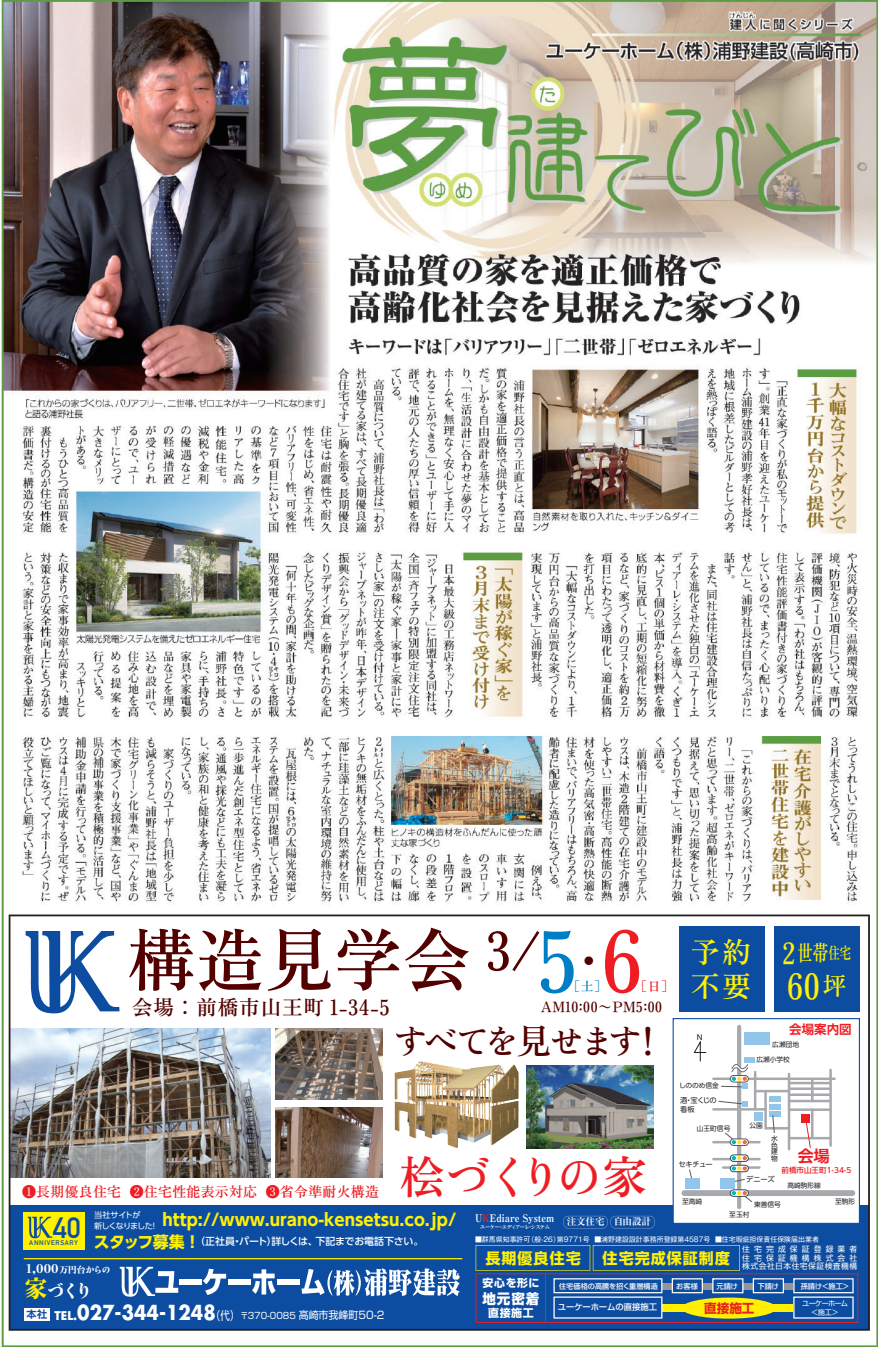
<style>
.page{position:relative;width:878px;height:1347px;background:#fff}
.page>*{position:absolute;margin:0;border:0;box-sizing:border-box;transform-origin:0 0}
.t1{font:600 81.38px "Zen Old Mincho";color:#ee1d23}
.t2{font:600 68.5px "Zen Old Mincho";letter-spacing:.02em;color:#520000}
.t3{font:600 51px "Zen Old Mincho";color:#520000}
.t4{font:600 45.5px "Zen Old Mincho";letter-spacing:-.08em;color:#ee1d23}
.t5{font:600 40.12px "Zen Old Mincho";color:#520000}
.t6{font:600 34.25px "Zen Old Mincho";letter-spacing:-.12em;color:#520000}
.t7{font:600 34.25px "Zen Old Mincho";color:#fff101;scale:.94 1}
.t8{font:600 29px/33.9px "Zen Old Mincho";color:#fff101}
.t9{font:29px "DIN Mittelschrift";color:#0d4da1}
.t10{font:600 22.25px "Zen Old Mincho";color:#fff101;scale:.7 1}
.t11{font:600 20.62px "Zen Old Mincho";letter-spacing:.04em;color:#520000}
.t12{font:700 20.12px "Futura";color:#fff;scale:.9 1}
.t13{font:16.75px "Ro H Min Sink Std UB";color:#fff}
.t14{font:700 16.62px "UD Shin Go Pro";color:#fff101}
.t15{font:700 16px "UD Shin Go Pro De";color:#ee1d23}
.t16{font:700 15.12px "Shin Go Pro";letter-spacing:.06em;color:#fff101}
.t17{font:600 14.12px "Zen Old Mincho";letter-spacing:.02em;color:#ee1d23}
.t18{font:800 13.88px "Shin Go Pro";color:#fff}
.t19{font:600 13.75px "Zen Old Mincho";letter-spacing:.04em;color:#520000}
.t20{font:600 12.75px "Zen Old Mincho";color:#007ec5}
.t21{font:600 12.75px "Zen Old Mincho";color:#ee1d23}
.t22{font:700 12.62px "Shin Go Pro";color:#ee1d23}
.t23{font:700 12.5px "UD Shin Go Pro De";color:#ee1d23}
.t24{font:700 10.88px "Shin Go Pro";letter-spacing:.06em;color:#fff}
.t25{font:700 expanded 10.5px "Ryumin Pr 5";color:#fff;scale:.9 1}
.t26{font:500 9.88px "UD Shin Go Pro";letter-spacing:-.015em;color:#fff}
.t27{font:700 expanded 9.5px "Ryumin Pr 5";color:#fff}
.t28{font:8.88px "Ro H Min Sink Std UB";letter-spacing:.01em;color:#fff}
.t29{font:500 8.38px "Shin Go Pro";letter-spacing:-.015em;color:#fff}
.t30{font:8.12px/10.4px "UD Shin Go Pro";letter-spacing:-.095em;color:#fff}
.t31{font:8px "Helvetica";color:#231f20}
.t32{font:7.75px/8.4px "Shin Go Pro";letter-spacing:.525em;color:#fff;text-align:justify}
.t33{font:500 7.5px "UD Shin Go Pro";color:#ee1d23}
.t34{font:7.25px/8.4px "UD Shin Go Pro";letter-spacing:-.03em;color:#231f20}
.t35{font:500 7.12px "Shin Go Pro";color:#fff}
.t36{font:7.12px/8.6px "Shin Go Pro";letter-spacing:-.1em;color:#fff;text-align:center}
.t37{font:6.88px "Gothic MB101 Pr 6";color:#fff}
.t38{font:6.75px/14.8px "UD Shin Go Pro";color:#231f20}
.t39{font:6.62px "DIN Mittelschrift";letter-spacing:.1em;color:#0d4da1}
.t40{font:700 expanded 5.38px "Ryumin Pr 5";letter-spacing:-.11em;color:#fff}
.s1{font-size:81.38px;color:#007ec5}
.s2{font-size:28.75px}
.s3{font-size:16.25px}
.s4{font-size:25px}
.s5{color:#ee1d23}
.s6{font-weight:700;font-size:15.88px;color:#fff101}
.s7{font-size:12.12px}
.s8{font-size:23.12px;color:#fff101}
.s9{font-family:"Shin Go Pro De";font-size:10.12px;color:#0d4da1}
.s10{font-size:11.75px}
.s11{font-family:"Shin Go Pro";font-weight:400;font-size:11.75px}
.s12{font-family:"Shin Go Pro";font-weight:400;font-size:9px}
.s13{font-family:"Shin Go Pro";font-weight:400;font-size:10.5px}
</style>
<div class="page">
<img style="left:0;top:0;width:877px;height:1346px">
<svg style="left:9px;top:914px;width:860px;height:416px"></svg>
<div style="left:23px;top:1212px;width:62px;height:37px;background:#fff101"></div>
<svg style="left:28px;top:1216px;width:24px;height:22px"></svg>
<svg style="left:26px;top:931px;width:93px;height:83px"></svg>
<div style="left:678px;top:926px;width:85px;height:85px;background:#0d4da1"></div>
<img style="left:526px;top:1065px;width:127px;height:83px">
<div style="left:773px;top:926px;width:85px;height:85px;background:#0d4da1"></div>
<img style="left:394px;top:1060px;width:124px;height:88px">
<div style="left:672px;top:1018px;width:187px;height:205px;background:#fff"></div>
<div style="left:684px;top:1190px;width:167px;height:6px;background:#a8a9ad"></div>
<svg style="left:736px;top:1026px;width:4px;height:181px"></svg>
<hr style="left:713px;top:1108px;width:52px;height:2px;background:#a8a9ad">
<hr style="left:713px;top:1140px;width:46px;height:3px;background:#a8a9ad">
<hr style="left:713px;top:1157px;width:46px;height:3px;background:#a8a9ad">
<hr style="left:722px;top:1166px;width:37px;height:2px;background:#a8a9ad">
<hr style="left:755px;top:1089px;width:33px;height:3px;background:#a8a9ad">
<hr style="left:787px;top:1073px;width:2px;height:76px;background:#a8a9ad">
<hr style="left:828px;top:1069px;width:3px;height:76px;background:#a8a9ad">
<hr style="left:788px;top:1093px;width:41px;height:3px;background:#a8a9ad">
<hr style="left:788px;top:1087px;width:41px;height:2px;background:#a8a9ad">
<hr style="left:788px;top:1081px;width:41px;height:3px;background:#a8a9ad">
<hr style="left:788px;top:1099px;width:41px;height:3px;background:#a8a9ad">
<hr style="left:788px;top:1108px;width:42px;height:2px;background:#a8a9ad">
<hr style="left:810px;top:1109px;width:3px;height:28px;background:#a8a9ad">
<hr style="left:810px;top:1079px;width:3px;height:22px;background:#a8a9ad">
<div style="left:800px;top:1114px;width:9px;height:8px;background:#ee1d23"></div>
<div style="left:743px;top:1032px;width:26px;height:12px;background:#92c5ea"></div>
<div style="left:743px;top:1057px;width:11px;height:5px;background:#92c5ea"></div>
<div style="left:729px;top:1154px;width:19px;height:7px;border:1px solid #304c59;border-radius:3px"></div>
<svg style="left:731px;top:1156px;width:15px;height:4px"></svg>
<div style="left:729px;top:1164px;width:19px;height:8px;border:1px solid #304c59;border-radius:3px"></div>
<svg style="left:731px;top:1166px;width:15px;height:4px"></svg>
<svg style="left:762px;top:1088px;width:29px;height:45px"></svg>
<svg style="left:689px;top:1169px;width:3px;height:8px"></svg>
<svg style="left:734px;top:1178px;width:11px;height:4px"></svg>
<svg style="left:693px;top:1040px;width:13px;height:21px"></svg>
<div style="left:729px;top:1138px;width:19px;height:7px;border:1px solid #57585a;border-radius:3px"></div>
<svg style="left:723px;top:1131px;width:23px;height:13px"></svg>
<hr style="left:713px;top:1077px;width:121px;height:3px;background:#a8a9ad">
<div style="left:729px;top:1189px;width:19px;height:7px;border:1px solid #304c59;border-radius:3px"></div>
<svg style="left:731px;top:1190px;width:21px;height:13px"></svg>
<svg style="left:718px;top:1100px;width:29px;height:6px"></svg>
<div style="left:753px;top:1112px;width:9px;height:8px;background:#92c5ea"></div>
<div style="left:684px;top:1177px;width:15px;height:11px;background:#92c5ea"></div>
<div style="left:719px;top:1177px;width:15px;height:11px;background:#92c5ea"></div>
<hr style="left:753px;top:1072px;width:3px;height:36px;background:#a8a9ad">
<svg style="left:720px;top:1063px;width:28px;height:26px"></svg>
<hr style="left:789px;top:1136px;width:40px;height:3px;background:#a8a9ad">
<svg style="left:804px;top:1119px;width:6px;height:29px"></svg>
<svg style="left:563px;top:1215px;width:91px;height:13px"></svg>
<hr style="left:24px;top:1258px;width:438px;height:1px;background:#fff101">
<h2 class="t2" style="left:127px;top:925px;width:450px">構造見学会 <span class="s1">5</span></h2>
<h1 class="t1" style="left:601px;top:919px;width:42px">6</h1>
<h3 class="t3" style="left:486px;top:925px;width:56px">3/</h3>
<h3 class="t5" style="left:568px;top:940px;width:42px">・</h3>
<h3 class="t20" style="left:567px;top:980px;width:41px">［土］</h3>
<h3 class="t21" style="left:634px;top:980px;width:41px">［日］</h3>
<h3 class="t11" style="left:132px;top:996px;width:259px">会場：前橋市山王町 1-34-5</h3>
<h3 class="t19" style="left:540px;top:999px;width:123px">AM10:00〜PM5:00</h3>
<h3 class="t6" style="left:393px;top:1023px;width:273px">すべてを見せます！</h3>
<h3 class="t8" style="left:690px;top:935px;width:62px">予約不要</h3>
<h3 class="t10" style="left:782px;top:941px;width:100px"><span class="s2">2</span>世帯<span class="s3">住宅</span></h3>
<h3 class="t7" style="left:786px;top:968px;width:64px">60<span class="s4">坪</span></h3>
<p class="t31" style="left:696px;top:1030px;width:7px">N</p>
<p class="t38" style="left:678px;top:1078px;width:41px">しののめ信金</p>
<p class="t34" style="left:679px;top:1096px;width:38px">酒・宝くじの看板</p>
<p class="t38" style="left:696px;top:1120px;width:35px">山王町信号</p>
<h3 class="t23" style="left:788px;top:1019px;width:64px">会場案内図</h3>
<p class="t38" style="left:756px;top:1037px;width:44px;text-indent:16px">広瀬団地広瀬小学校</p>
<p class="t38" style="left:749px;top:1118px;width:15px">公園</p>
<p class="t38" style="left:770px;top:1130px;width:8px">水</p>
<p class="t38" style="left:770px;top:1137px;width:8px">色</p>
<h3 class="t15" style="left:797px;top:1143px;width:33px">会場</h3>
<p class="t38" style="left:770px;top:1144px;width:8px">建</p>
<p class="t38" style="left:770px;top:1151px;width:8px">物</p>
<h3 class="t4" style="left:399px;top:1154px;width:249px">桧づくりの家</h3>
<h3 class="t14" style="left:162px;top:1206px;width:295px">http://www.urano-kensetsu.co.jp/</h3>
<p class="t34" style="left:678px;top:1160px;width:36px">セキチュー</p>
<p class="t33" style="left:781px;top:1164px;width:71px">前橋市山王町1-34-5</p>
<p class="t34" style="left:745px;top:1174px;width:30px">デニーズ</p>
<p class="t38" style="left:787px;top:1177px;width:35px">高崎駒形線</p>
<h3 class="t17" style="left:22px;top:1184px;width:358px">❶長期優良住宅 ❷住宅性能表示対応 ❸省令準耐火構造</h3>
<p class="t38" style="left:834px;top:1194px;width:22px">至駒形</p>
<p class="t38" style="left:681px;top:1194px;width:22px">至高崎</p>
<p class="t38" style="left:753px;top:1196px;width:28px">東善信号</p>
<p class="t38" style="left:729px;top:1207px;width:22px">至玉村</p>
<p class="t30" style="left:94px;top:1209px;width:65px">当社サイトが<br>新しくなりました！</p>
<h3 class="t25" style="left:475px;top:1210px;width:89px">U<span class="s5">K</span>Ediare System</h3>
<p class="t40" style="left:479px;top:1222px;width:72px">ユーケー・エディアーレ・システム</p>
<h3 class="t27" style="left:566px;top:1214px;width:86px">注文住宅 自由設計</h3>
<h3 class="t9" style="left:53px;top:1210px;width:29px">40</h3>
<p class="t39" style="left:29px;top:1239px;width:50px">ANNIVERSARY</p>
<h3 class="t26" style="left:94px;top:1233px;width:331px"><span class="s6">スタッフ募集！</span>（正社員・パート）詳しくは、下記までお電話下さい。</h3>
<p class="t37" style="left:475px;top:1233px;width:345px">■群馬県知事許可（般-26）第9771号 ■浦野建設設計事務所登録第4587号 ■住宅瑕疵担保責任保険届出業者</p>
<p class="t32" style="left:742px;top:1244px;width:116px">住宅完成保証登録業者住宅保証機構株式会社株式会社日本住宅保証検査機構</p>
<p class="t35" style="left:559px;top:1280px;width:100px">住宅価格の高騰を招く重層構造</p>
<p class="t35" style="left:676px;top:1280px;width:23px">お客様</p>
<p class="t35" style="left:716px;top:1280px;width:23px">元請け</p>
<p class="t35" style="left:757px;top:1280px;width:23px">下請け</p>
<p class="t29" style="left:557px;top:1300px;width:101px">ユーケーホームの直接施工</p>
<h3 class="t22" style="left:703px;top:1298px;width:52px">直接施工</h3>
<h3 class="t16" style="left:485px;top:1246px;width:97px">長期優良住宅</h3>
<h3 class="t16" style="left:602px;top:1246px;width:129px">住宅完成保証制度</h3>
<p class="t28" style="left:26px;top:1264px;width:86px"><span class="s7">1,000</span>万円台からの</p>
<h3 class="t13" style="left:25px;top:1279px;width:69px"><span class="s8">家</span>づくり</h3>
<h3 class="t12" style="left:26px;top:1299px;width:399px"><span class="s9">本社</span> <span class="s10">TEL.</span>027-344-1248<span class="s11">（代）</span><span class="s12">〒370-0085</span> <span class="s13">高崎市我峰町50-2</span></h3>
<h3 class="t24" style="left:482px;top:1274px;width:58px">安心を形に</h3>
<h3 class="t18" style="left:482px;top:1287px;width:58px">地元密着</h3>
<h3 class="t24" style="left:488px;top:1303px;width:47px">直接施工</h3>
<p class="t35" style="left:800px;top:1280px;width:50px">孫請け＜施工＞</p>
<p class="t36" style="left:801px;top:1298px;width:47px">ユーケーホーム＜施工＞</p>
</div>
